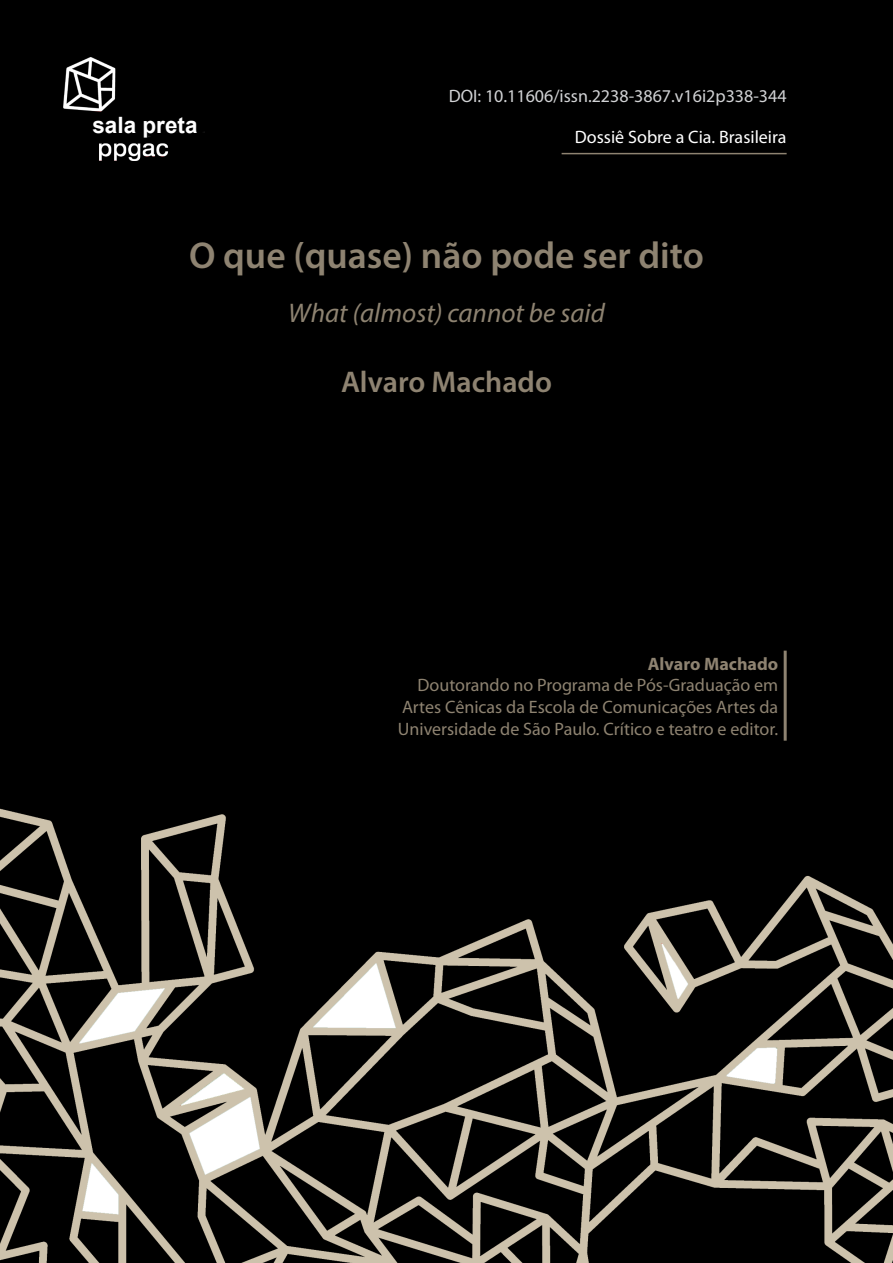
<style>
.page{position:relative;width:893px;height:1263px;background:#fff}
.page>*{position:absolute;margin:0;border:0;box-sizing:border-box;transform-origin:0 0}
.titulo{font:600 37.5px "Myriad Pro";color:#8e8371}
.AUTORES{font:600 30px "Myriad Pro";color:#8e8371}
.titulo-estr{font:italic 27px "Myriad Pro";color:#8e8371}
.t1{font:700 22.5px "Arial";color:#fff}
.mini-curriculo{font:18px/21.6px "Myriad Pro";color:#8e8371;text-align:justify}
.t2{font:18px "Myriad Pro";color:#d1d2d4}
.t3{font:18px "Myriad Pro";color:#fff}
.mini-curriculo-2{font:700 18px "Myriad Pro";color:#8e8371}
</style>
<div class="page">
<img style="left:0;top:0;width:893px;height:1263px">
<hr style="left:784px;top:651px;width:3px;height:90px;background:#8e8371">
<hr style="left:562px;top:153px;width:225px;height:1px;background:#8e8371">
<img style="left:64px;top:56px;width:140px;height:104px">
<p class="t1" style="left:92px;top:110px;width:107px">sala preta</p>
<p class="t2" style="left:449px;top:85px;width:339px">DOI: 10.11606/issn.2238-3867.v16i2p338-344</p>
<p class="t3" style="left:575px;top:126px;width:213px">Dossiê Sobre a Cia. Brasileira</p>
<p class="titulo" style="left:189px;top:232px;width:516px">O que (quase) não pode ser dito</p>
<p class="titulo-estr" style="left:288px;top:296px;width:318px">What (almost) cannot be said</p>
<p class="AUTORES" style="left:341px;top:363px;width:212px">Alvaro Machado</p>
<p class="mini-curriculo-2" style="left:648px;top:652px;width:132px">Alvaro Machado</p>
<p class="mini-curriculo" style="left:398px;top:674px;width:382px;text-indent:20px">Doutorando no Programa de Pós-Graduação em Artes Cênicas da Escola de Comunicações Artes da Universidade de São Paulo. Crítico e teatro e editor.</p>
</div>
